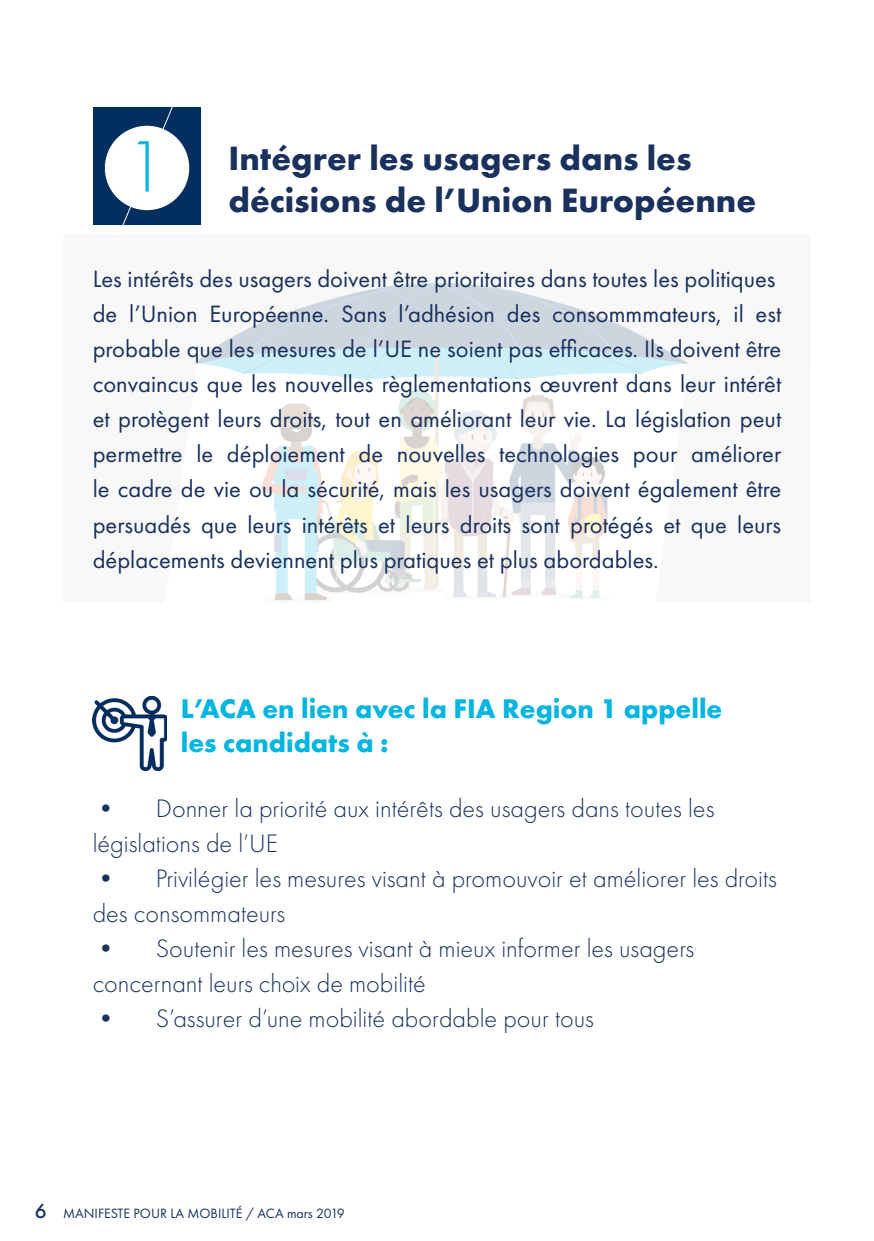
<style>
.page{position:relative;width:874px;height:1241px;background:#fff}
.page>*{position:absolute;margin:0;border:0;box-sizing:border-box;transform-origin:0 0}
.t1{font:300 66.67px "Futura Std";color:#00b5e0}
.t2{font:700 35px/42px "Futura PT";color:#1a315d}
.t3{font:700 28px "Futura PT";color:#00b5e0}
.t4{font:300 26.25px/35px "Futura PT";color:#1a325c}
.t5{font:24.5px/35px "Futura PT";color:#1a315d;text-align:justify}
.t6{font:14px "Futura PT";color:#1a325c}
.s1{font-weight:500;font-size:21px}
</style>
<div class="page">
<img style="left:194px;top:276px;width:494px;height:325px">
<div style="left:93px;top:108px;width:107px;height:117px;background:#002e5e"></div>
<svg style="left:112px;top:107px;width:69px;height:118px"></svg>
<div style="left:105px;top:126px;width:84px;height:84px;background:#fff;border-radius:50%"></div>
<img style="left:93px;top:696px;width:74px;height:74px">
<h1 class="t1" style="left:125px;top:127px;width:43px">1</h1>
<p class="t2" style="left:228px;top:136px;width:529px">Intégrer les usagers dans les décisions de l’Union Européenne</p>
<p class="t5" style="left:93px;top:261px;width:684px">Les intérêts des usagers doivent être prioritaires dans toutes les politiques</p>
<p class="t5" style="left:93px;top:296px;width:689px">de l’Union Européenne. Sans l’adhésion des consommmateurs, il est probable que les mesures de l’UE ne soient pas efficaces. Ils doivent être convaincus que les nouvelles règlementations œuvrent dans leur intérêt et protègent leurs droits, tout en améliorant leur vie. La législation peut permettre le déploiement de nouvelles technologies pour améliorer le cadre de vie ou la sécurité, mais les usagers doivent également être persuadés que leurs intérêts et leurs droits sont protégés et que leurs déplacements deviennent plus pratiques et plus abordables.</p>
<p class="t3" style="left:181px;top:690px;width:543px">L’ACA en lien avec la FIA Region 1 appelle</p>
<p class="t3" style="left:181px;top:724px;width:209px">les candidats à :</p>
<p class="t4" style="left:93px;top:790px;width:623px">• Donner la priorité aux intérêts des usagers dans toutes les législations de l’UE</p>
<p class="t4" style="left:93px;top:860px;width:685px">• Privilégier les mesures visant à promouvoir et améliorer les droits des consommateurs</p>
<p class="t4" style="left:93px;top:930px;width:603px">• Soutenir les mesures visant à mieux informer les usagers concernant leurs choix de mobilité</p>
<p class="t4" style="left:93px;top:1000px;width:502px">• S’assurer d’une mobilité abordable pour tous</p>
<p class="t6" style="left:35px;top:1204px;width:311px"><span class="s1">6</span> MANIFESTE POUR LA MOBILITÉ / ACA mars 2019</p>
</div>
